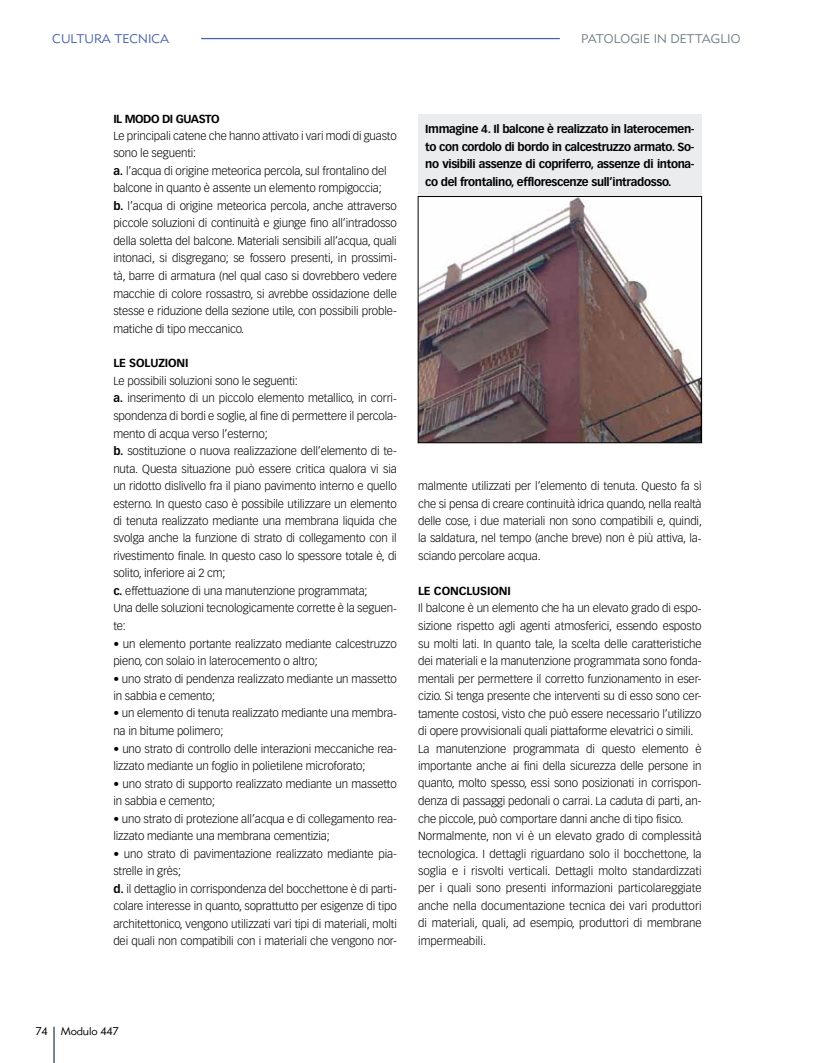
<style>
.page{position:relative;width:815px;height:1063px;background:#fff}
.page>*{position:absolute;margin:0;border:0;box-sizing:border-box;transform-origin:0 0}
.t1{font:12.5px "Metro Lite LT Two";color:#717e86}
.t2{font:12.5px "Metro Lite LT Two";color:#4762ab}
.t3{font:300 11.5px/17.5px "Vectora LT Std";letter-spacing:-.01em;color:#000}
.t4{font:700 11.5px/17.5px "Vectora LT Std";letter-spacing:-.03em;color:#000;text-align:justify}
.t5{font:700 11.5px "Vectora LT Std";letter-spacing:-.01em;color:#000}
.t6{font:11.25px "Metro Lite LT Two";letter-spacing:-.015em;color:#000}
.s1{font-weight:700}
</style>
<div class="page">
<hr style="left:53px;top:1027px;width:2px;height:36px;background:#717e86">
<hr style="left:201px;top:38px;width:359px;height:1px;background:#4762ab">
<div style="left:418px;top:114px;width:284px;height:82px;background:#eaecee"></div>
<img style="left:420px;top:198px;width:280px;height:243px">
<div style="left:418px;top:196px;width:284px;height:247px;border:1px solid #000"></div>
<p class="t2" style="left:52px;top:31px;width:119px">CULTURA TECNICA</p>
<p class="t1" style="left:581px;top:31px;width:161px">PATOLOGIE IN DETTAGLIO</p>
<p class="t4" style="left:113px;top:110px;width:108px">IL MODO DI GUASTO</p>
<p class="t3" style="left:113px;top:127px;width:285px">Le principali catene che hanno attivato i vari modi di guasto sono le seguenti:<br><span class="s1">a.</span> l’acqua di origine meteorica percola, sul frontalino del balcone in quanto è assente un elemento rompigoccia;<br><span class="s1">b.</span> l’acqua di origine meteorica percola, anche attraverso piccole soluzioni di continuità e giunge fino all’intradosso della soletta del balcone. Materiali sensibili all’acqua, quali intonaci, si disgregano; se fossero presenti, in prossimi&shy;tà, barre di armatura (nel qual caso si dovrebbero vedere macchie di colore rossastro, si avrebbe ossidazione delle stesse e riduzione della sezione utile, con possibili proble&shy;matiche di tipo meccanico.</p>
<p class="t5" style="left:113px;top:356px;width:77px">LE SOLUZIONI</p>
<p class="t3" style="left:113px;top:372px;width:285px">Le possibili soluzioni sono le seguenti:<br><span class="s1">a.</span> inserimento di un piccolo elemento metallico, in corri&shy;spondenza di bordi e soglie, al fine di permettere il percola&shy;mento di acqua verso l’esterno;<br><span class="s1">b.</span> sostituzione o nuova realizzazione dell’elemento di te&shy;nuta. Questa situazione può essere critica qualora vi sia un ridotto dislivello fra il piano pavimento interno e quello esterno. In questo caso è possibile utilizzare un elemento di tenuta realizzato mediante una membrana liquida che svolga anche la funzione di strato di collegamento con il rivestimento finale. In questo caso lo spessore totale è, di solito, inferiore ai 2 cm;<br><span class="s1">c.</span> effettuazione di una manutenzione programmata;<br>Una delle soluzioni tecnologicamente corrette è la seguen&shy;te:</p>
<p class="t3" style="left:113px;top:635px;width:285px">• un elemento portante realizzato mediante calcestruzzo pieno, con solaio in laterocemento o altro;</p>
<p class="t3" style="left:113px;top:670px;width:285px">• uno strato di pendenza realizzato mediante un massetto in sabbia e cemento;</p>
<p class="t3" style="left:113px;top:705px;width:285px">• un elemento di tenuta realizzato mediante una membra&shy;na in bitume polimero;</p>
<p class="t3" style="left:113px;top:740px;width:285px">• uno strato di controllo delle interazioni meccaniche rea&shy;lizzato mediante un foglio in polietilene microforato;</p>
<p class="t3" style="left:113px;top:775px;width:285px">• uno strato di supporto realizzato mediante un massetto in sabbia e cemento;</p>
<p class="t3" style="left:113px;top:810px;width:285px">• uno strato di protezione all’acqua e di collegamento rea&shy;lizzato mediante una membrana cementizia;</p>
<p class="t3" style="left:113px;top:845px;width:285px">• uno strato di pavimentazione realizzato mediante pia&shy;strelle in grès;<br><span class="s1">d.</span> il dettaglio in corrispondenza del bocchettone è di parti&shy;colare interesse in quanto, soprattutto per esigenze di tipo architettonico, vengono utilizzati vari tipi di materiali, molti dei quali non compatibili con i materiali che vengono nor-</p>
<p class="t4" style="left:425px;top:120px;width:271px">Immagine 4. Il balcone è realizzato in laterocemen&shy;to con cordolo di bordo in calcestruzzo armato. So&shy;no visibili assenze di copriferro, assenze di intona&shy;co del frontalino, efflorescenze sull’intradosso.</p>
<p class="t3" style="left:418px;top:477px;width:285px;text-align:justify">malmente utilizzati per l’elemento di tenuta. Questo fa sì che si pensa di creare continuità idrica quando, nella realtà delle cose, i due materiali non sono compatibili e, quindi, la saldatura, nel tempo (anche breve) non è più attiva, la&shy;sciando percolare acqua.</p>
<p class="t5" style="left:418px;top:584px;width:94px">LE CONCLUSIONI</p>
<p class="t3" style="left:418px;top:600px;width:285px">Il balcone è un elemento che ha un elevato grado di espo&shy;sizione rispetto agli agenti atmosferici, essendo esposto su molti lati. In quanto tale, la scelta delle caratteristiche dei materiali e la manutenzione programmata sono fonda&shy;mentali per permettere il corretto funzionamento in eser&shy;cizio. Si tenga presente che interventi su di esso sono cer&shy;tamente costosi, visto che può essere necessario l’utilizzo di opere provvisionali quali piattaforme elevatrici o simili.<br>La manutenzione programmata di questo elemento è importante anche ai fini della sicurezza delle persone in quanto, molto spesso, essi sono posizionati in corrispon&shy;denza di passaggi pedonali o carrai. La caduta di parti, an&shy;che piccole, può comportare danni anche di tipo fisico.<br>Normalmente, non vi è un elevato grado di complessità tecnologica. I dettagli riguardano solo il bocchettone, la soglia e i risvolti verticali. Dettagli molto standardizzati per i quali sono presenti informazioni particolareggiate anche nella documentazione tecnica dei vari produttori di materiali, quali, ad esempio, produttori di membrane impermeabili.</p>
<p class="t6" style="left:35px;top:1025px;width:85px">74 Modulo 447</p>
</div>
